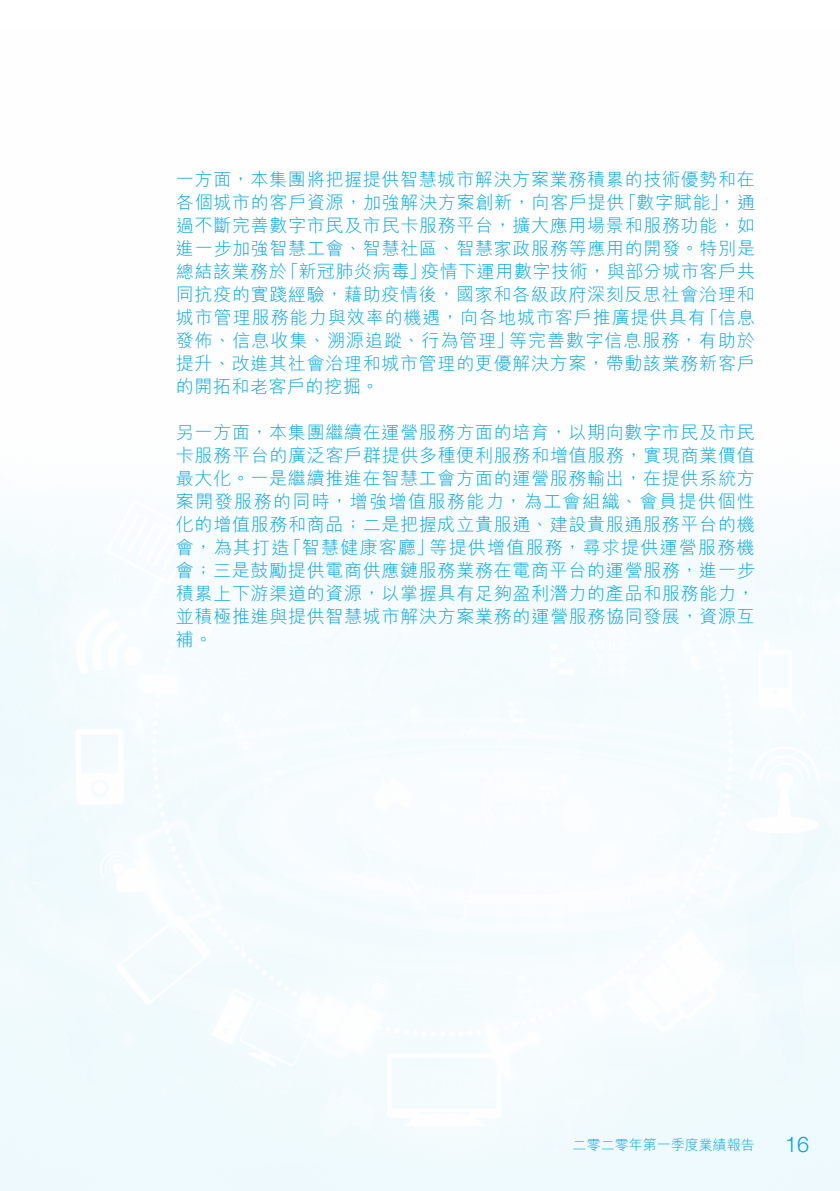
<style>
.page{position:relative;width:840px;height:1191px;background:#fff}
.page>*{position:absolute;margin:0;border:0;box-sizing:border-box;transform-origin:0 0}
.t1{font:300 21.6px "Helvetica Neue LT Std";color:#00a6e4}
.t2{font:300 18px/23px "M Hei HK";letter-spacing:.04em;color:#00a6e4}
.t3{font:300 14px "M Hei HK";color:#00a6e4}
</style>
<div class="page">
<p class="t2" style="left:176px;top:167px;width:580px;text-align:right">一方面，本集團將把握提供智慧城市解決方案業務積累的技術優勢和在「數字賦能，」通</p>
<p class="t2" style="left:176px;top:190px;width:450px">各個城市的客戶資源，加強解決方案創新，向客戶提供</p>
<p class="t2" style="left:176px;top:213px;width:580px">過不斷完善數字市民及市民卡服務平台，擴大應用場景和服務功能，如</p>
<p class="t2" style="left:176px;top:236px;width:580px">進一步加強智慧工會、智慧社區、智慧家政服務等應用的開發。特別是</p>
<p class="t2" style="left:421px;top:259px;width:335px">疫情下運用數字技術，與部分城市客戶共</p>
<p class="t2" style="left:281px;top:259px;width:147px">「新冠肺炎病毒」</p>
<p class="t2" style="left:176px;top:259px;width:112px">總結該業務於</p>
<p class="t2" style="left:176px;top:282px;width:580px">同抗疫的實踐經驗，藉助疫情後，國家和各級政府深刻反思社會治理和</p>
<p class="t2" style="left:700px;top:305px;width:56px">「信息</p>
<p class="t2" style="left:509px;top:305px;width:247px;text-indent:-333px">城市管理服務能力與效率的機遇，向各地城市客戶推廣提供具有<br>等完善數字信息服務，有助於</p>
<p class="t2" style="left:176px;top:328px;width:580px">發佈、信息收集、溯源追蹤、行為管理」<br>提升、改進其社會治理和城市管理的更優解決方案，帶動該業務新客戶的開拓和老客戶的挖掘。</p>
<p class="t2" style="left:176px;top:420px;width:580px;text-align:right">另一方面，本集團繼續在運營服務方面的培育，以期向數字市民及市民卡服務平台的廣泛客戶群提供多種便利服務和增值服務，實現商業價值最大化。一是繼續推進在智慧工會方面的運營服務輸出，在提供系統方案開發服務的同時，增強增值服務能力，為工會組織、會員提供個性化的增值服務和商品；二是把握成立貴服通、建設貴服通服務平台的機等提供增值服務，尋求提供運營服務機</p>
<p class="t2" style="left:284px;top:535px;width:152px">「智慧健康客廳」</p>
<p class="t2" style="left:176px;top:535px;width:580px">會，為其打造<br>會；三是鼓勵提供電商供應鏈服務業務在電商平台的運營服務，進一步積累上下游渠道的資源，以掌握具有足夠盈利潛力的產品和服務能力，並積極推進與提供智慧城市解決方案業務的運營服務協同發展，資源互補。</p>
<p class="t3" style="left:572px;top:1134px;width:183px">二零二零年第一季度業績報告</p>
<p class="t1" style="left:784px;top:1131px;width:26px">16</p>
</div>
